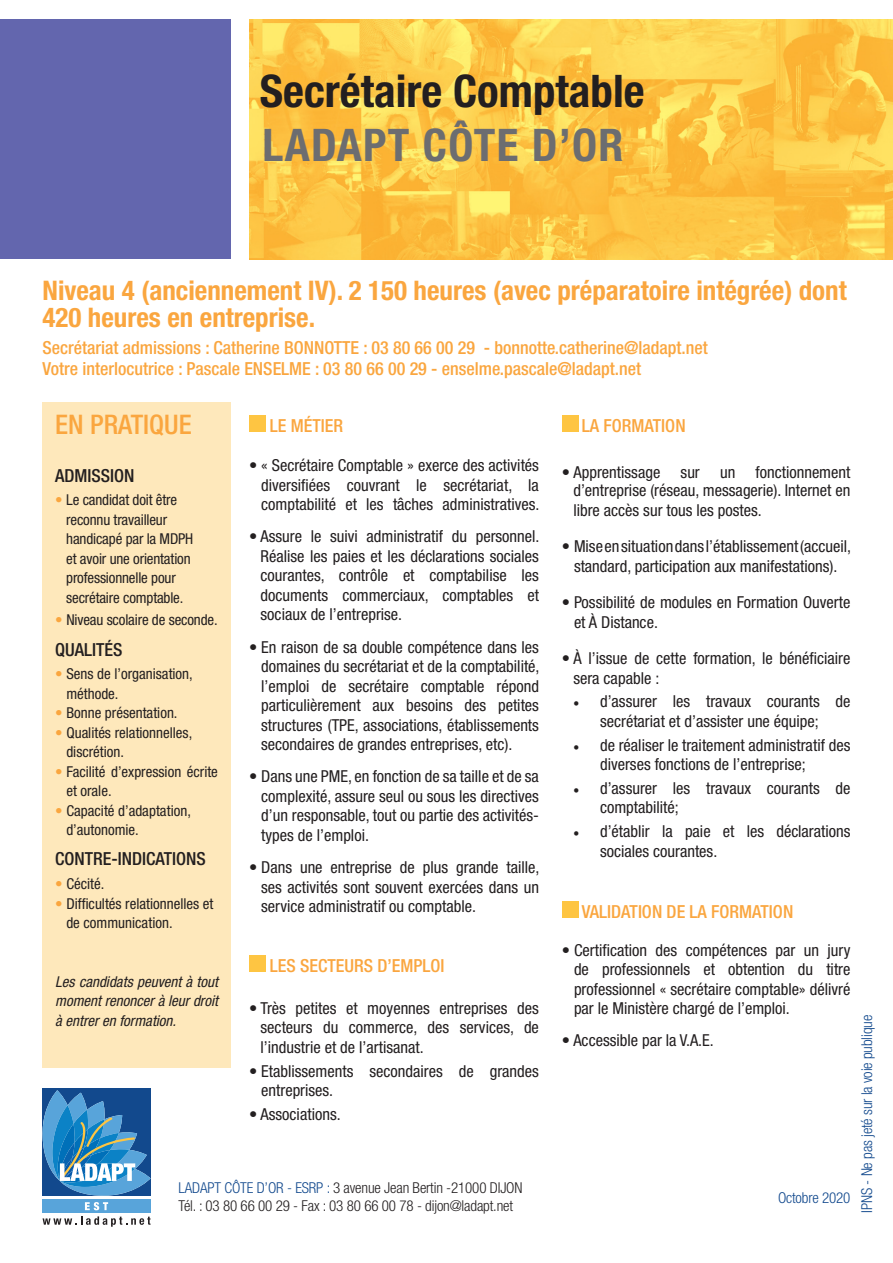
<style>
.page{position:relative;width:893px;height:1263px;background:#fff}
.page>*{position:absolute;margin:0;border:0;box-sizing:border-box;transform-origin:0 0}
.t1{font:700 condensed 45px "Helvetica Neue LT Std";color:#231f20}
.t2{font:700 condensed 45px "Helvetica Neue LT Std";letter-spacing:.03em;color:#6c6d70}
.t3{font:700 condensed 27px/27px "Helvetica Neue LT Std";color:#faa63f}
.t4{font:500 condensed 27px "Helvetica Neue LT Std";color:#faa63f}
.t5{font:500 condensed 18px/21px "Helvetica Neue LT Std";color:#faa63f}
.t6{font:500 condensed 18px "Helvetica Neue LT Std";color:#231f20}
.t7{font:condensed 16.5px/19.5px "Helvetica Neue LT Std";color:#231f20;text-align:justify}
.t8{font:condensed 15px/19.5px "Helvetica Neue LT Std";color:#231f20}
.t9{font:300 condensed 15px/18px "Helvetica Neue LT Std";letter-spacing:-.01em;color:#231f20}
.t10{font:italic condensed 15px/19.5px "Helvetica Neue LT Std";color:#231f20;text-align:justify}
.t11{font:300 condensed 15px "Helvetica Neue LT Std";letter-spacing:-.01em;color:#12498d}
.s1{color:#faa63f}
.s2{color:#12498d}
.s3{font-family:"Minion Pro";font-stretch:normal}
</style>
<div class="page">
<div style="left:249px;top:415px;width:17px;height:17px;background:#fec542"></div>
<div style="left:249px;top:955px;width:17px;height:17px;background:#fec542"></div>
<div style="left:43px;top:402px;width:188px;height:665px;background:#fee8bb"></div>
<img style="left:249px;top:19px;width:644px;height:240px">
<svg style="left:43px;top:1216px;width:108px;height:11px"></svg>
<div style="left:43px;top:1200px;width:108px;height:13px;background:#58a4da"></div>
<svg style="left:43px;top:1090px;width:108px;height:120px;background:#478abd"></svg>
<div style="left:562px;top:415px;width:16px;height:17px;background:#fec542"></div>
<div style="left:562px;top:901px;width:16px;height:17px;background:#fec542"></div>
<div style="left:0;top:19px;width:230px;height:240px;background:#6366ae"></div>
<h1 class="t1" style="left:260px;top:63px;width:386px">Secrétaire Comptable</h1>
<h1 class="t2" style="left:262px;top:118px;width:362px">LADAPT CÔTE D’OR</h1>
<h2 class="t3" style="left:43px;top:276px;width:806px">Niveau 4 (anciennement IV). 2 150 heures (avec préparatoire intégrée) dont<br>420 heures en entreprise.</h2>
<p class="t5" style="left:43px;top:336px;width:667px">Secrétariat admissions : Catherine BONNOTTE : 03 80 66 00 29 - bonnotte.catherine@ladapt.net<br>Votre interlocutrice : Pascale ENSELME : 03 80 66 00 29 - enselme.pascale@ladapt.net</p>
<h2 class="t4" style="left:55px;top:409px;width:138px">EN PRATIQUE</h2>
<p class="t6" style="left:55px;top:465px;width:81px">ADMISSION</p>
<p class="t8" style="left:66px;top:490px;width:129px;text-indent:-11px"><span class="s1">•</span> Le candidat doit être reconnu travailleur handicapé par la MDPH et avoir une orientation professionnelle pour secrétaire comptable.</p>
<p class="t8" style="left:55px;top:610px;width:164px"><span class="s1">•</span> Niveau scolaire de seconde.</p>
<p class="t6" style="left:55px;top:638px;width:69px">QUALITÉS</p>
<p class="t8" style="left:66px;top:664px;width:128px;text-indent:-11px"><span class="s1">•</span> Sens de l’organisation, méthode.</p>
<p class="t8" style="left:55px;top:703px;width:124px"><span class="s1">•</span> Bonne présentation.</p>
<p class="t8" style="left:66px;top:723px;width:127px;text-indent:-11px"><span class="s1">•</span> Qualités relationnelles, discrétion.</p>
<p class="t8" style="left:66px;top:762px;width:153px;text-indent:-11px"><span class="s1">•</span> Facilité d’expression écrite et orale.</p>
<p class="t8" style="left:66px;top:801px;width:126px;text-indent:-11px"><span class="s1">•</span> Capacité d’adaptation, d’autonomie.</p>
<p class="t6" style="left:55px;top:848px;width:152px">CONTRE-INDICATIONS</p>
<p class="t8" style="left:55px;top:874px;width:51px"><span class="s1">•</span> Cécité.</p>
<p class="t8" style="left:66px;top:893px;width:149px;text-indent:-11px"><span class="s1">•</span> Difficultés relationnelles et de communication.</p>
<p class="t10" style="left:55px;top:972px;width:164px">Les candidats peuvent à tout moment renoncer à leur droit à entrer en formation.</p>
<p class="t5" style="left:270px;top:415px;width:75px">LE MÉTIER</p>
<p class="t7" style="left:261px;top:455px;width:280px;text-indent:-12px">• « Secrétaire Comptable » exerce des activités diversifiées couvrant le secrétariat, la comptabilité et les tâches administratives.</p>
<p class="t7" style="left:261px;top:527px;width:280px;text-indent:-12px">• Assure le suivi administratif du personnel.<br>Réalise les paies et les déclarations sociales courantes, contrôle et comptabilise les documents commerciaux, comptables et sociaux de l’entreprise.</p>
<p class="t7" style="left:261px;top:637px;width:280px;text-indent:-12px">• En raison de sa double compétence dans les domaines du secrétariat et de la comptabilité, l’emploi de secrétaire comptable répond particulièrement aux besoins des petites structures (TPE, associations, établissements secondaires de grandes entreprises, etc).</p>
<p class="t7" style="left:261px;top:767px;width:279px;text-indent:-12px">• Dans une PME, en fonction de sa taille et de sa complexité, assure seul ou sous les directives d’un responsable, tout ou partie des activités&shy;types de l’emploi.</p>
<p class="t7" style="left:261px;top:857px;width:280px;text-indent:-12px">• Dans une entreprise de plus grande taille, ses activités sont souvent exercées dans un service administratif ou comptable.</p>
<p class="t5" style="left:270px;top:955px;width:176px">LES SECTEURS D’EMPLOI</p>
<p class="t7" style="left:261px;top:998px;width:280px;text-indent:-12px">• Très petites et moyennes entreprises des secteurs du commerce, des services, de l’industrie et de l’artisanat.</p>
<p class="t7" style="left:261px;top:1061px;width:279px;text-indent:-12px">• Etablissements secondaires de grandes entreprises.</p>
<p class="t7" style="left:249px;top:1104px;width:93px">• Associations.</p>
<p class="t9" style="left:179px;top:1179px;width:345px"><span class="s2">LADAPT CÔTE D’OR - ESRP :</span> 3 avenue Jean Bertin -21000 DIJON<br>Tél. : 03 80 66 00 29 - Fax : 03 80 66 00 78 - dijon@ladapt.net</p>
<p class="t5" style="left:582px;top:415px;width:105px">LA FORMATION</p>
<p class="t7" style="left:562px;top:463px;width:290px;line-height:18px;text-align:right">• Apprentissage sur un fonctionnement d’entreprise (réseau, messagerie). Internet en</p>
<p class="t7" style="left:573px;top:500px;width:190px">libre accès sur tous les postes.</p>
<p class="t7" style="left:562px;top:536px;width:291px;text-align:center">• Mise en situation dans l’établissement (accueil, standard, participation aux manifestations).</p>
<p class="t7" style="left:574px;top:592px;width:278px;text-indent:-12px">• Possibilité de modules en Formation Ouverte et À Distance.</p>
<p class="t7" style="left:573px;top:648px;width:279px;text-indent:-12px">• À l’issue de cette formation, le bénéficiaire sera capable :</p>
<p class="t7" style="left:573px;top:692px;width:279px;text-align:center"><span class="s3">•</span> d’assurer les travaux courants de secrétariat et d’assister une équipe;</p>
<p class="t7" style="left:600px;top:735px;width:252px;text-indent:-27px"><span class="s3">•</span> de réaliser le traitement administratif des diverses fonctions de l’entreprise;</p>
<p class="t7" style="left:600px;top:778px;width:252px;text-indent:-27px"><span class="s3">•</span> d’assurer les travaux courants de comptabilité;</p>
<p class="t7" style="left:600px;top:821px;width:252px;text-indent:-27px"><span class="s3">•</span> d’établir la paie et les déclarations sociales courantes.</p>
<p class="t5" style="left:582px;top:901px;width:213px">VALIDATION DE LA FORMATION</p>
<p class="t7" style="left:574px;top:940px;width:278px;text-indent:-12px">• Certification des compétences par un jury de professionnels et obtention du titre professionnel « secrétaire comptable» délivré par le Ministère chargé de l’emploi.</p>
<p class="t7" style="left:562px;top:1031px;width:154px">• Accessible par la V.A.E.</p>
<p class="t11" style="left:778px;top:1189px;width:74px">Octobre 2020</p>
<p class="t11" style="left:858px;top:1213px;width:199px;rotate:-90deg">IPNS - Ne pas jeté sur la voie publique</p>
</div>
